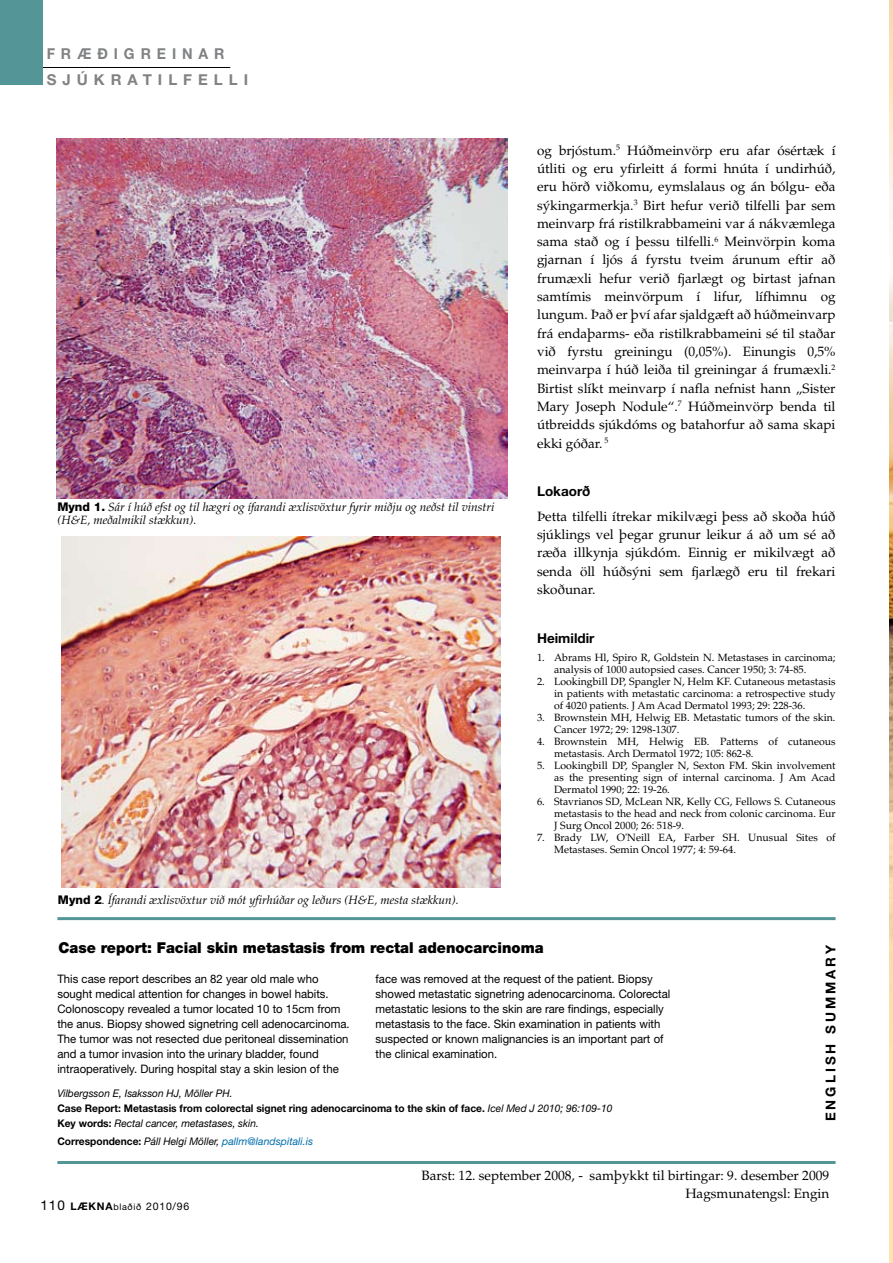
<style>
.page{position:relative;width:893px;height:1263px;background:#fff}
.page>*{position:absolute;margin:0;border:0;box-sizing:border-box;transform-origin:0 0}
.t1{font:900 15px "Helvetica Neue";color:#000}
.t2{font:700 15px/25.5px "Helvetica Neue";letter-spacing:.4em;color:#808284;scale:.95 1}
.t3{font:13.5px/18.3px "Palatino";color:#000;text-align:justify}
.t4{font:700 13.5px "Helvetica Neue";color:#000}
.t5{font:italic 12px/13.5px "Palatino";color:#000}
.t6{font:11.7px/15px "Helvetica Neue";color:#000}
.t7{font:10.5px/12px "Palatino";color:#000}
.t8{font:italic 10.5px/15px "Helvetica Neue";color:#000}
.t9{font:italic 10.5px "Helvetica Neue";color:#006dab}
.t10{font:10.5px "Helvetica Neue";letter-spacing:.075em;color:#000}
.s1{font-family:"Helvetica Neue";font-weight:800;font-style:normal}
.s2{font-weight:700;font-style:normal}
.s3{font-weight:700;font-style:normal;color:#000}
.s4{color:#000}
.s5{font-size:13.5px}
.s6{font-weight:700}
.s7{font-size:9px}
</style>
<div class="page">
<hr style="left:0;top:67px;width:230px;height:1px;background:#000">
<svg style="left:889px;top:0;width:4px;height:1263px;background:#e9cda3"></svg>
<div style="left:0;top:0;width:43px;height:85px;background:#549698"></div>
<hr style="left:57px;top:1161px;width:779px;height:3px;background:#549698">
<hr style="left:57px;top:917px;width:779px;height:3px;background:#549698">
<img style="left:56px;top:138px;width:451px;height:360px">
<img style="left:62px;top:536px;width:439px;height:351px">
<p class="t2" style="left:47px;top:41px;width:211px">FRÆÐI GREI NAR<br>SJÚKRATI LFELLI</p>
<p class="t5" style="left:57px;top:500px;width:439px"><span class="s1">Mynd 1.</span> Sár í húð efst og til hægri og ífarandi æxlisvöxtur fyrir miðju og neðst til vinstri (H&amp;E, meðalmikil stækkun).</p>
<p class="t5" style="left:58px;top:893px;width:402px"><span class="s1">Mynd 2</span>. Ífarandi æxlisvöxtur við mót yfirhúðar og leðurs (H&amp;E, mesta stækkun).</p>
<p class="t3" style="left:537px;top:141px;width:300px">og brjóstum.<sup>5</sup> Húðmeinvörp eru afar ósértæk í útliti og eru yfirleitt á formi hnúta í undirhúð, eru hörð viðkomu, eymslalaus og án bólgu- eða sýkingarmerkja.<sup>3</sup> Birt hefur verið tilfelli þar sem meinvarp frá ristilkrabbameini var á nákvæmlega sama stað og í þessu tilfelli.<sup>6</sup> Meinvörpin koma gjarnan í ljós á fyrstu tveim árunum eftir að frumæxli hefur verið fjarlægt og birtast jafnan samtímis meinvörpum í lifur, lífhimnu og lungum. Það er því afar sjaldgæft að húðmeinvarp frá endaþarms- eða ristilkrabbameini sé til staðar við fyrstu greiningu (0,05%). Einungis 0,5% meinvarpa í húð leiða til greiningar á frumæxli.<sup>2<br></sup>Birtist slíkt meinvarp í nafla nefnist hann „Sister Mary Joseph Nodule“.<sup>7</sup> Húðmeinvörp benda til útbreidds sjúkdóms og batahorfur að sama skapi ekki góðar. <sup>5</sup></p>
<p class="t4" style="left:537px;top:483px;width:55px">Lokaorð</p>
<p class="t3" style="left:537px;top:507px;width:300px">Þetta tilfelli ítrekar mikilvægi þess að skoða húð sjúklings vel þegar grunur leikur á að um sé að ræða illkynja sjúkdóm. Einnig er mikilvægt að senda öll húðsýni sem fjarlægð eru til frekari skoðunar.</p>
<p class="t4" style="left:537px;top:629px;width:59px">Heimildir</p>
<p class="t7" style="left:554px;top:651px;width:283px;text-indent:-17px">1. Abrams Hl, Spiro R, Goldstein N. Metastases in carcinoma; analysis of 1000 autopsied cases. Cancer 1950; 3: 74-85.</p>
<p class="t7" style="left:554px;top:675px;width:283px;text-align:justify;text-indent:-17px">2. Lookingbill DP, Spangler N, Helm KF. Cutaneous metastasis in patients with metastatic carcinoma: a retrospective study of 4020 patients. J Am Acad Dermatol 1993; 29: 228-36.</p>
<p class="t7" style="left:554px;top:711px;width:283px;text-indent:-17px">3. Brownstein MH, Helwig EB. Metastatic tumors of the skin.<br>Cancer 1972; 29: 1298-1307.</p>
<p class="t7" style="left:554px;top:735px;width:283px;text-indent:-17px">4. Brownstein MH, Helwig EB. Patterns of cutaneous metastasis. Arch Dermatol 1972; 105: 862-8.</p>
<p class="t7" style="left:554px;top:759px;width:283px;text-align:justify;text-indent:-17px">5. Lookingbill DP, Spangler N, Sexton FM. Skin involvement as the presenting sign of internal carcinoma. J Am Acad Dermatol 1990; 22: 19-26.</p>
<p class="t7" style="left:554px;top:795px;width:283px;text-align:justify;text-indent:-17px">6. Stavrianos SD, McLean NR, Kelly CG, Fellows S. Cutaneous metastasis to the head and neck from colonic carcinoma. Eur J Surg Oncol 2000; 26: 518-9.</p>
<p class="t7" style="left:554px;top:831px;width:283px;text-indent:-17px">7. Brady LW, O'Neill EA, Farber SH. Unusual Sites of<br>Metastases. Semin Oncol 1977; 4: 59-64.</p>
<p class="t1" style="left:58px;top:939px;width:487px">Case report: Facial skin metastasis from rectal adenocarcinoma</p>
<p class="t6" style="left:57px;top:971px;width:294px">This case report describes an 82 year old male who sought medical attention for changes in bowel habits.<br>Colonoscopy revealed a tumor located 10 to 15cm from the anus. Biopsy showed signetring cell adenocarcinoma.<br>The tumor was not resected due peritoneal dissemination and a tumor invasion into the urinary bladder, found intraoperatively. During hospital stay a skin lesion of the</p>
<p class="t6" style="left:376px;top:971px;width:296px">face was removed at the request of the patient. Biopsy showed metastatic signetring adenocarcinoma. Colorectal metastatic lesions to the skin are rare findings, especially metastasis to the face. Skin examination in patients with suspected or known malignancies is an important part of the clinical examination.</p>
<p class="t8" style="left:57px;top:1085px;width:557px">Vilbergsson E, Isaksson HJ, Möller PH.<br><span class="s2">Case Report: Metastasis from colorectal signet ring adenocarcinoma to the skin of face.</span> Icel Med J 2010; 96:109-10<br><span class="s2">Key words:</span> Rectal cancer, metastases, skin.</p>
<p class="t9" style="left:57px;top:1135px;width:257px"><span class="s3">Correspondence:</span> <span class="s4">Páll Helgi Möller,</span> pallm@landspitali.is</p>
<p class="t4" style="left:822px;top:1121px;width:178px;rotate:-90deg">english summary</p>
<p class="t10" style="left:40px;top:1200px;width:150px"><span class="s5">110</span> <span class="s6">LÆKNA</span><span class="s7">blaðið</span> 2010/96</p>
<p class="t3" style="left:421px;top:1166px;width:409px;text-align:right">Barst: 12. september 2008, - samþykkt til birtingar: 9. desember 2009<br>Hagsmunatengsl: Engin</p>
</div>
